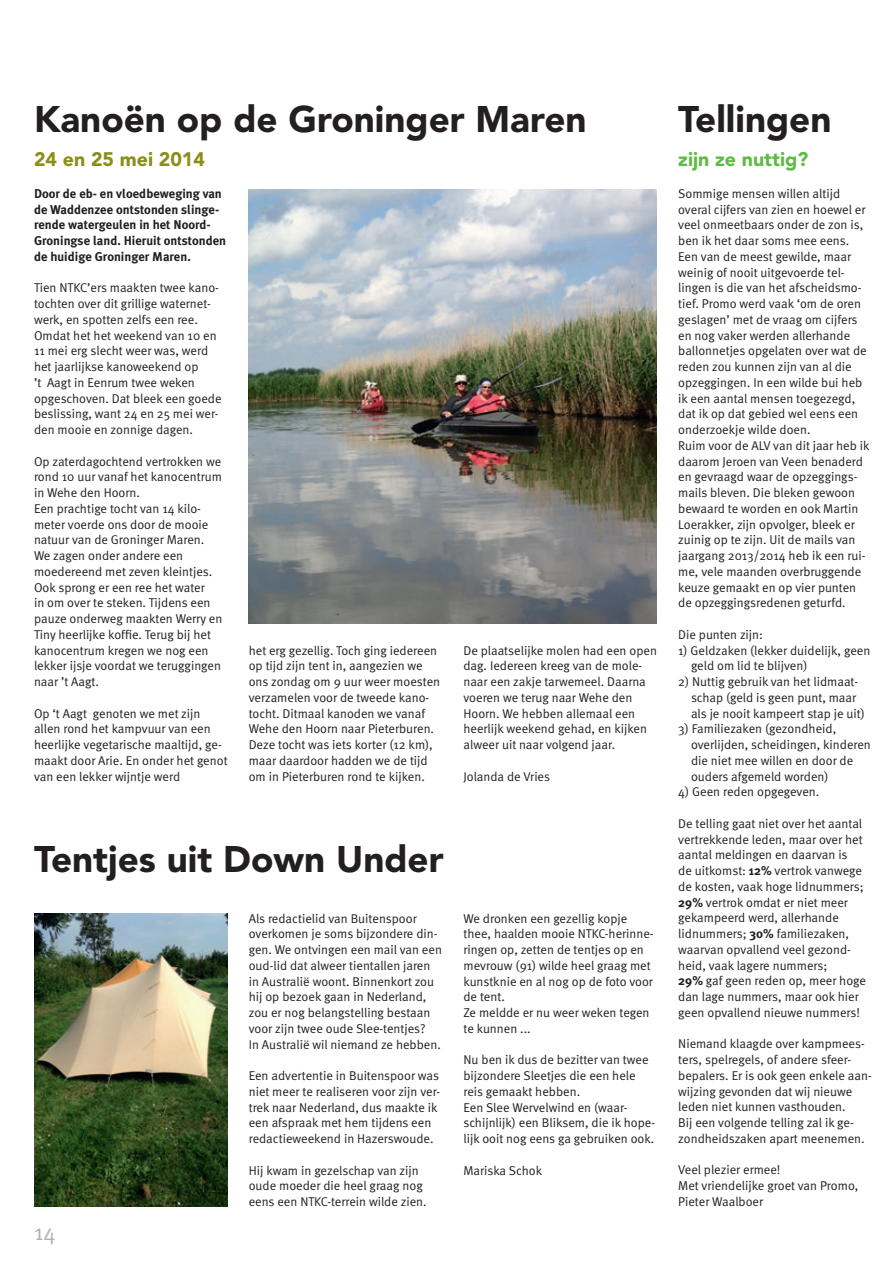
<style>
.page{position:relative;width:893px;height:1263px;background:#fff}
.page>*{position:absolute;margin:0;border:0;box-sizing:border-box;transform-origin:0 0}
.t1{font:900 36.75px "Avenir";color:#231f20}
.t2{font:22.5px "Meta Normal";color:#b2b3b7}
.t3{font:900 19.5px "Avenir";color:#8b8e18}
.t4{font:900 19.5px "Avenir";color:#60bb46}
.t5{font:12.75px/15.8px "Meta Normal";color:#231f20}
.t6{font:700 12.75px/15.8px "Meta Plus";color:#231f20}
.s1{font-family:"Meta Plus";font-weight:700}
</style>
<div class="page">
<img style="left:249px;top:189px;width:408px;height:434px">
<img style="left:34px;top:913px;width:193px;height:293px">
<h1 class="t1" style="left:34px;top:97px;width:554px">Kanoën op de Groninger Maren</h1>
<h3 class="t3" style="left:34px;top:148px;width:173px">24 en 25 mei 2014</h3>
<p class="t6" style="left:34px;top:186px;width:194px">Door de eb- en vloedbeweging van de Waddenzee ontstonden slinge&shy;rende watergeulen in het Noord-<br>Groningse land. Hieruit ontstonden de huidige Groninger Maren.</p>
<p class="t5" style="left:34px;top:280px;width:189px">Tien NTKC’ers maakten twee kano&shy;tochten over dit grillige waternet&shy;werk, en spotten zelfs een ree.<br>Omdat het het weekend van 10 en<br>11 mei erg slecht weer was, werd het jaarlijkse kanoweekend op<br>’t Aagt in Eenrum twee weken opgeschoven. Dat bleek een goede beslissing, want 24 en 25 mei wer&shy;den mooie en zonnige dagen.</p>
<p class="t5" style="left:34px;top:453px;width:190px">Op zaterdagochtend vertrokken we rond 10 uur vanaf het kanocentrum in Wehe den Hoorn.<br>Een prachtige tocht van 14 kilo&shy;meter voerde ons door de mooie natuur van de Groninger Maren.<br>We zagen onder andere een moedereend met zeven kleintjes.<br>Ook sprong er een ree het water<br>in om over te steken. Tijdens een pauze onderweg maakten Werry en<br>Tiny heerlijke koffie. Terug bij het kanocentrum kregen we nog een lekker ijsje voordat we teruggingen naar ’t Aagt.</p>
<p class="t5" style="left:34px;top:705px;width:195px">Op ‘t Aagt genoten we met zijn allen rond het kampvuur van een heerlijke vegetarische maaltijd, ge&shy;maakt door Arie. En onder het genot van een lekker wijntje werd</p>
<p class="t5" style="left:249px;top:642px;width:193px">het erg gezellig. Toch ging iedereen op tijd zijn tent in, aangezien we ons zondag om 9 uur weer moesten verzamelen voor de tweede kano&shy;tocht. Ditmaal kanoden we vanaf<br>Wehe den Hoorn naar Pieterburen.<br>Deze tocht was iets korter (12 km), maar daardoor hadden we de tijd om in Pieterburen rond te kijken.</p>
<p class="t5" style="left:463px;top:642px;width:195px">De plaatselijke molen had een open dag. Iedereen kreeg van de mole&shy;naar een zakje tarwemeel. Daarna voeren we terug naar Wehe den<br>Hoorn. We hebben allemaal een heerlijk weekend gehad, en kijken alweer uit naar volgend jaar.</p>
<p class="t5" style="left:463px;top:768px;width:88px">Jolanda de Vries</p>
<h1 class="t1" style="left:34px;top:837px;width:411px">Tentjes uit Down Under</h1>
<p class="t5" style="left:249px;top:910px;width:195px">Als redactielid van Buitenspoor overkomen je soms bijzondere din&shy;gen. We ontvingen een mail van een oud-lid dat alweer tientallen jaren in Australië woont. Binnenkort zou hij op bezoek gaan in Nederland, zou er nog belangstelling bestaan voor zijn twee oude Slee-tentjes?<br>In Australië wil niemand ze hebben.</p>
<p class="t5" style="left:249px;top:1067px;width:193px">Een advertentie in Buitenspoor was niet meer te realiseren voor zijn ver&shy;trek naar Nederland, dus maakte ik een afspraak met hem tijdens een redactieweekend in Hazerswoude.</p>
<p class="t5" style="left:249px;top:1162px;width:179px">Hij kwam in gezelschap van zijn oude moeder die heel graag nog eens een NTKC-terrein wilde zien.</p>
<h2 class="t2" style="left:34px;top:1219px;width:23px">14</h2>
<p class="t5" style="left:463px;top:910px;width:192px">We dronken een gezellig kopje thee, haalden mooie NTKC-herinne&shy;ringen op, zetten de tentjes op en mevrouw (91) wilde heel graag met kunstknie en al nog op de foto voor de tent.<br>Ze meldde er nu weer weken tegen te kunnen ...</p>
<p class="t5" style="left:463px;top:1052px;width:193px">Nu ben ik dus de bezitter van twee bijzondere Sleetjes die een hele reis gemaakt hebben.<br>Een Slee Wervelwind en (waar&shy;schijnlijk) een Bliksem, die ik hope&shy;lijk ooit nog eens ga gebruiken ook.</p>
<p class="t5" style="left:463px;top:1162px;width:80px">Mariska Schok</p>
<h1 class="t1" style="left:678px;top:97px;width:155px">Tellingen</h1>
<h3 class="t4" style="left:678px;top:148px;width:132px">zijn ze nuttig?</h3>
<p class="t5" style="left:678px;top:185px;width:193px">Sommige mensen willen altijd overal cijfers van zien en hoewel er veel onmeetbaars onder de zon is, ben ik het daar soms mee eens.<br>Een van de meest gewilde, maar weinig of nooit uitgevoerde tel&shy;lingen is die van het afscheidsmo&shy;tief. Promo werd vaak ‘om de oren geslagen’ met de vraag om cijfers en nog vaker werden allerhande ballonnetjes opgelaten over wat de reden zou kunnen zijn van al die opzeggingen. In een wilde bui heb ik een aantal mensen toegezegd, dat ik op dat gebied wel eens een onderzoekje wilde doen.<br>Ruim voor de ALV van dit jaar heb ik daarom Jeroen van Veen benaderd en gevraagd waar de opzeggings&shy;mails bleven. Die bleken gewoon bewaard te worden en ook Martin<br>Loerakker, zijn opvolger, bleek er zuinig op te zijn. Uit de mails van jaargang 2013/2014 heb ik een rui&shy;me, vele maanden overbruggende keuze gemaakt en op vier punten de opzeggingsredenen geturfd.</p>
<p class="t5" style="left:678px;top:626px;width:86px">Die punten zijn:</p>
<p class="t5" style="left:691px;top:642px;width:181px;text-indent:-13px">1) Geldzaken (lekker duidelijk, geen geld om lid te blijven)</p>
<p class="t5" style="left:691px;top:674px;width:175px;text-indent:-13px">2) Nuttig gebruik van het lidmaat&shy;schap (geld is geen punt, maar als je nooit kampeert stap je uit)</p>
<p class="t5" style="left:691px;top:721px;width:181px;text-indent:-13px">3) Familiezaken (gezondheid, overlijden, scheidingen, kinderen die niet mee willen en door de ouders afgemeld worden)</p>
<p class="t5" style="left:678px;top:784px;width:143px">4) Geen reden opgegeven.</p>
<p class="t5" style="left:678px;top:815px;width:189px">De telling gaat niet over het aantal vertrekkende leden, maar over het aantal meldingen en daarvan is<br>de uitkomst: <span class="s1">12%</span> vertrok vanwege de kosten, vaak hoge lidnummers;<br><span class="s1">29%</span> vertrok omdat er niet meer gekampeerd werd, allerhande lidnummers; <span class="s1">30%</span> familiezaken, waarvan opvallend veel gezond&shy;heid, vaak lagere nummers;<br><span class="s1">29%</span> gaf geen reden op, meer hoge dan lage nummers, maar ook hier geen opvallend nieuwe nummers!</p>
<p class="t5" style="left:678px;top:1036px;width:195px">Niemand klaagde over kampmees&shy;ters, spelregels, of andere sfeer&shy;bepalers. Er is ook geen enkele aan&shy;wijzing gevonden dat wij nieuwe leden niet kunnen vasthouden.<br>Bij een volgende telling zal ik ge&shy;zondheidszaken apart meenemen.</p>
<p class="t5" style="left:678px;top:1162px;width:182px">Veel plezier ermee!<br>Met vriendelijke groet van Promo,<br>Pieter Waalboer</p>
</div>
